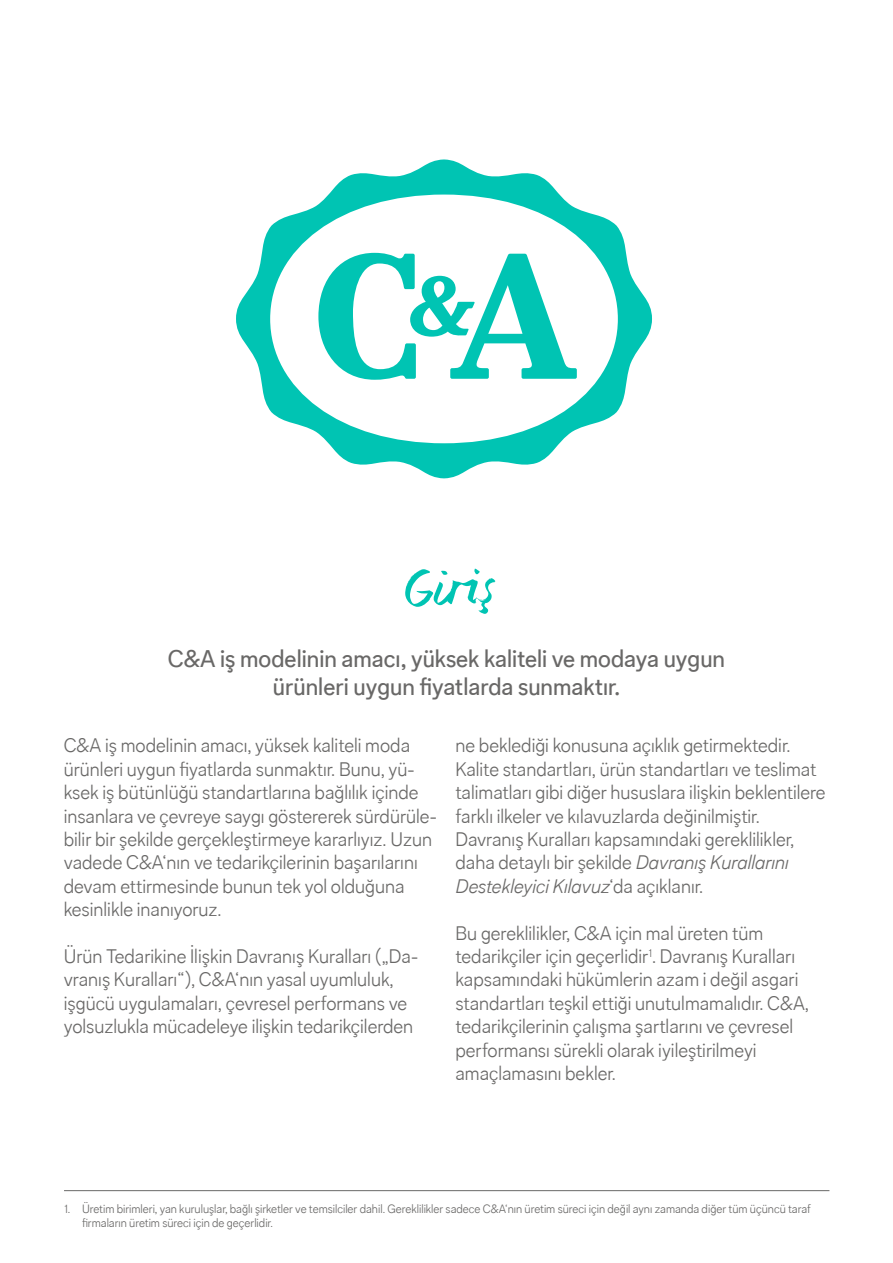
<style>
.page{position:relative;width:893px;height:1263px;background:#fff}
.page>*{position:absolute;margin:0;border:0;box-sizing:border-box;transform-origin:0 0}
.t1{font:700 60px "CA Script";color:#00c4b3}
.t2{font:24px/28.8px "CA Sans";color:#696867;text-align:center}
.t3{font:300 19.5px/23.4px "CA Sans";color:#696867}
.t4{font:300 12px/14.4px "CA Sans";color:#696867}
.s1{font-style:italic}
</style>
<div class="page">
<svg style="left:236px;top:159px;width:416px;height:319px"></svg>
<svg style="left:318px;top:253px;width:259px;height:127px"></svg>
<hr style="left:64px;top:1190px;width:765px;height:1px;background:#696867">
<h1 class="t1" style="left:398px;top:554px;width:95px;rotate:-3deg">Giri ş</h1>
<p class="t2" style="left:168px;top:644px;width:559px">C&amp;A iş modelinin amacı, yüksek kaliteli ve modaya uygun ürünleri uygun fiyatlarda sunmaktır.</p>
<p class="t3" style="left:455px;top:734px;width:372px">ne beklediği konusuna açıklık getirmektedir.<br>Kalite standartları, ürün standartları ve teslimat talimatları gibi diğer hususlara ilişkin beklentilere farklı ilkeler ve kılavuzlarda değinilmiştir.<br>Davranış Kuralları kapsamındaki gereklilikler, daha detaylı bir şekilde <span class="s1">Davranış Kurallarını Destekleyici Kılavuz</span>‘da açıklanır.</p>
<p class="t3" style="left:455px;top:921px;width:355px">Bu gereklilikler, C&amp;A için mal üreten tüm tedarikçiler için geçerlidir<sup>1</sup>. Davranış Kuralları kapsamındaki hükümlerin azam i değil asgari standartları teşkil ettiği unutulmamalıdır. C&amp;A, tedarikçilerinin çalışma şartlarını ve çevresel performansı sürekli olarak iyileştirilmeyi amaçlamasını bekler.</p>
<p class="t3" style="left:64px;top:734px;width:375px">C&amp;A iş modelinin amacı, yüksek kaliteli moda ürünleri uygun fiyatlarda sunmaktır. Bunu, yü&shy;ksek iş bütünlüğü standartlarına bağlılık içinde insanlara ve çevreye saygı göstererek sürdürüle&shy;bilir bir şekilde gerçekleştirmeye kararlıyız. Uzun vadede C&amp;A‘nın ve tedarikçilerinin başarılarını devam ettirmesinde bunun tek yol olduğuna kesinlikle inanıyoruz.</p>
<p class="t3" style="left:64px;top:945px;width:356px">Ürün Tedarikine İlişkin Davranış Kuralları („Da&shy;vranış Kuralları“), C&amp;A‘nın yasal uyumluluk, işgücü uygulamaları, çevresel performans ve yolsuzlukla mücadeleye ilişkin tedarikçilerden</p>
<p class="t4" style="left:82px;top:1201px;width:730px;text-indent:-18px">1. Üretim birimleri, yan kuruluşlar, bağlı şirketler ve temsilciler dahil. Gereklilikler sadece C&amp;A‘nın üretim süreci için değil aynı zamanda diğer tüm üçüncü taraf firmaların üretim süreci için de geçerlidir.</p>
</div>
